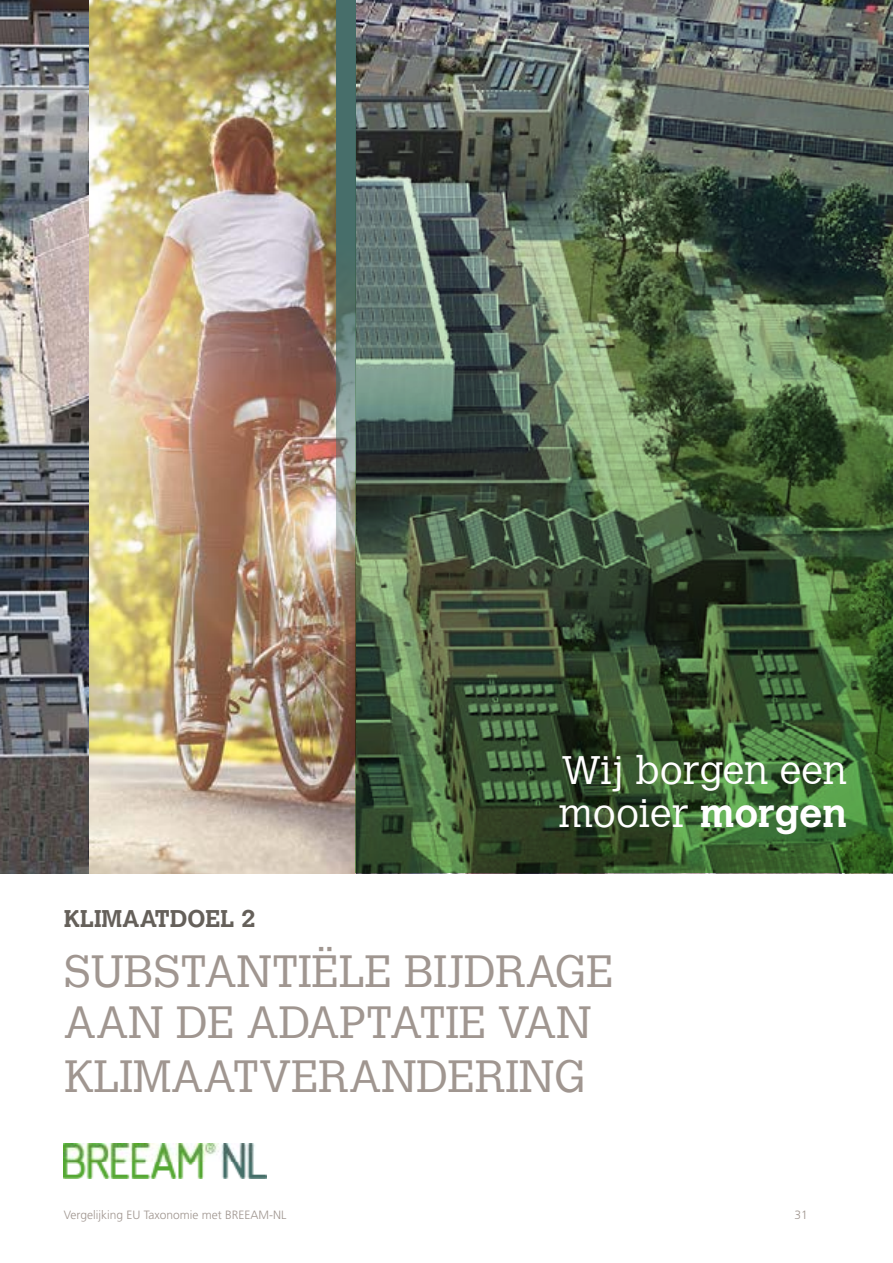
<style>
.page{position:relative;width:893px;height:1263px;background:#fff}
.page>*{position:absolute;margin:0;border:0;box-sizing:border-box;transform-origin:0 0}
.t1{font:300 45px/52.5px "Calvert";color:#a09690}
.t2{font:300 39.6px/42.8px "Calvert";color:#fff}
.t3{font:700 24px "Calvert MT Std";color:#65605a}
.t4{font:300 12px "Frutiger LT Std";color:#a09690}
.s1{font-family:"Calvert MT Std";font-weight:700}
</style>
<div class="page">
<img style="left:0;top:0;width:89px;height:873px">
<img style="left:89px;top:0;width:247px;height:873px">
<svg style="left:336px;top:0;width:20px;height:873px;background:#747b72"></svg>
<img style="left:356px;top:0;width:537px;height:873px">
<img style="left:64px;top:1143px;width:203px;height:36px">
<p class="t2" style="left:559px;top:750px;width:290px">Wij borgen een mooier <span class="s1">morgen</span></p>
<p class="t3" style="left:64px;top:903px;width:194px">KLIMAATDOEL 2</p>
<p class="t1" style="left:64px;top:946px;width:551px">SUBSTANTIËLE BIJDRAGE<br>AAN DE ADAPTATIE VAN<br>KLIMAATVERANDERING</p>
<p class="t4" style="left:64px;top:1208px;width:224px">Vergelijking EU Taxonomie met BREEAM-NL</p>
<p class="t4" style="left:795px;top:1208px;width:15px">31</p>
</div>
